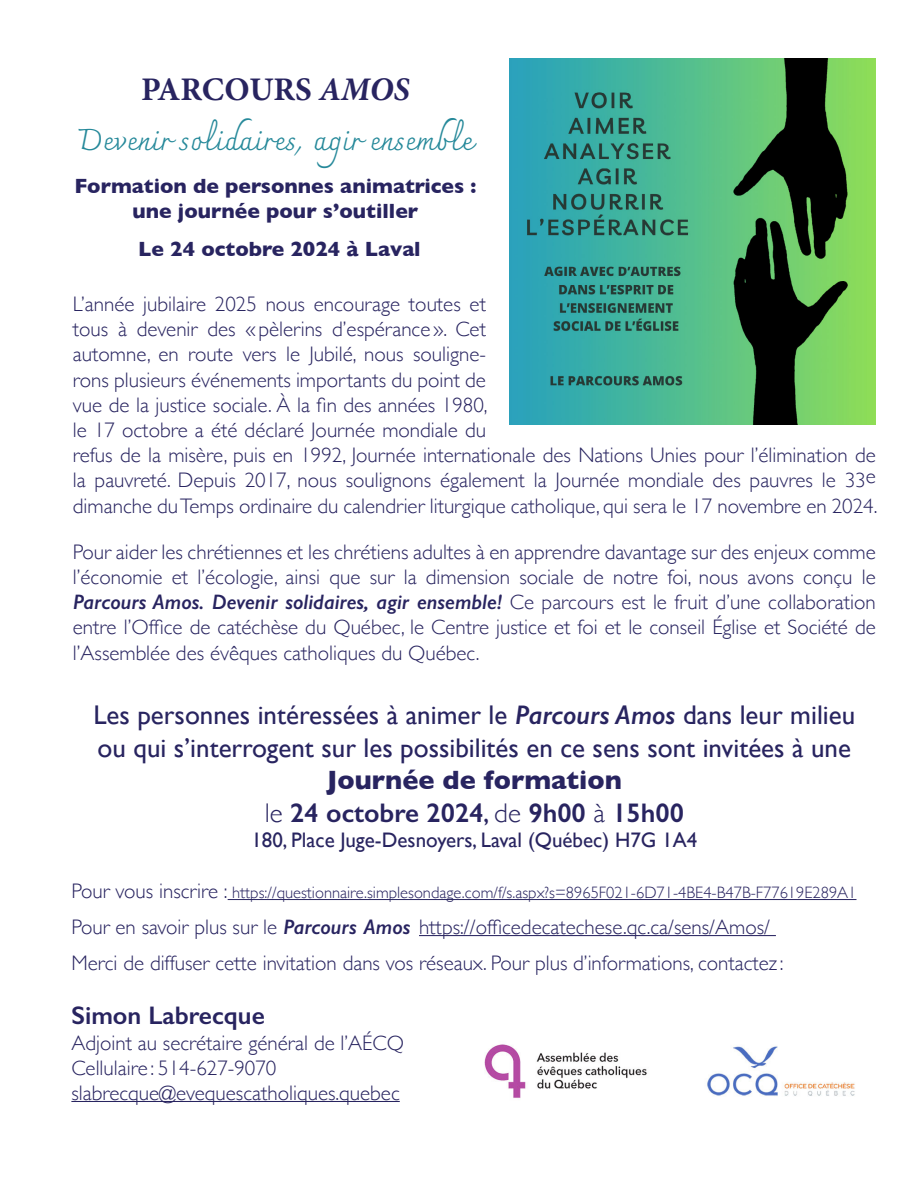
<style>
.page{position:relative;width:918px;height:1188px;background:#fff}
.page>*{position:absolute;margin:0;border:0;box-sizing:border-box;transform-origin:0 0}
.t1{font:700 33px "Minion Pro";color:#282460}
.t2{font:30px "Charmonman";color:#26899a}
.t3{font:27px/32.4px "Gill Sans";color:#282460}
.t4{font:600 27px/32.4px "Gill Sans";color:#282460;text-align:center}
.t5{font:600 25.5px "Gill Sans";color:#282460}
.t6{font:300 21px/25.2px "Gill Sans";color:#282460}
.t7{font:700 21px/25.2px "Gill Sans";color:#282460;text-align:center}
.t8{font:21px "Gill Sans";color:#282460}
.t9{font:300 16.5px "Gill Sans";color:#282460}
.s1{font-style:italic}
.s2{font-weight:600;font-style:italic}
.s3{font-weight:700}
.s4{font-weight:300}
.s5{font-weight:400}
.s6{font-size:21px}
</style>
<div class="page">
<hr style="left:228px;top:899px;width:628px;height:1px;background:#282460">
<hr style="left:419px;top:935px;width:357px;height:1px;background:#282460">
<hr style="left:71px;top:1101px;width:329px;height:1px;background:#282460">
<img style="left:510px;top:58px;width:366px;height:366px">
<img style="left:484px;top:1044px;width:371px;height:54px">
<h1 class="t1" style="left:141px;top:66px;width:270px">PARCOURS <span class="s1">AMOS</span></h1>
<h2 class="t2" style="left:78px;top:122px;width:397px">Devenir solidaires, agir ensemble</h2>
<p class="t7" style="left:74px;top:173px;width:403px">Formation de personnes animatrices : une journée pour s’outiller</p>
<p class="t7" style="left:138px;top:236px;width:284px">Le 24 octobre 2024 à Laval</p>
<p class="t6" style="left:73px;top:290px;width:806px">L’année jubilaire 2025 nous encourage toutes et<br>tous à devenir des «pèlerins d’espérance». Cet<br>automne, en route vers le Jubilé, nous souligne-<br>rons plusieurs événements importants du point de<br>vue de la justice sociale. À la fin des années 1980,<br>le 17 octobre a été déclaré Journée mondiale du<br>refus de la misère, puis en 1992, Journée internationale des Nations Unies pour l’élimination de la pauvreté. Depuis 2017, nous soulignons également la Journée mondiale des pauvres le 33e dimanche du Temps ordinaire du calendrier liturgique catholique, qui sera le 17 novembre en 2024.</p>
<p class="t6" style="left:73px;top:538px;width:804px;text-align:justify">Pour aider les chrétiennes et les chrétiens adultes à en apprendre davantage sur des enjeux comme l’économie et l’écologie, ainsi que sur la dimension sociale de notre foi, nous avons conçu le <span class="s2">Parcours Amos. Devenir solidaires, agir ensemble!</span> Ce parcours est le fruit d’une collaboration entre l’Office de catéchèse du Québec, le Centre justice et foi et le conseil Église et Société de l’Assemblée des évêques catholiques du Québec.</p>
<p class="t3" style="left:93px;top:699px;width:763px">Les personnes intéressées à animer le <span class="s2">Parcours Amos</span> dans leur milieu ou qui s’interrogent sur les possibilités en ce sens sont invitées à une</p>
<p class="t4" style="left:265px;top:764px;width:421px"><span class="s3">Journée de formation<br></span><span class="s4">le</span> 24 octobre 2024<span class="s5">,</span> <span class="s4">de</span> 9h00 <span class="s4">à</span> 15h00</p>
<p class="t8" style="left:251px;top:827px;width:447px">180, Place Juge-Desnoyers, Laval (Québec) H7G 1A4</p>
<p class="t9" style="left:71px;top:880px;width:787px"><span class="s6">Pour vous inscrire :</span> https://questionnaire.simplesondage.com/f/s.aspx?s=8965F021-6D71-4BE4-B47B-F77619E289A1</p>
<p class="t6" style="left:71px;top:908px;width:714px;line-height:35.7px">Pour en savoir plus sur le <span class="s2">Parcours Amos</span> https://officedecatechese.qc.ca/sens/Amos/<br>Merci de diffuser cette invitation dans vos réseaux. Pour plus d’informations, contactez:</p>
<p class="t5" style="left:71px;top:1000px;width:195px">Simon Labrecque</p>
<p class="t6" style="left:71px;top:1029px;width:334px">Adjoint au secrétaire général de l’AÉCQ<br>Cellulaire : 514-627-9070 slabrecque@evequescatholiques.quebec</p>
</div>
